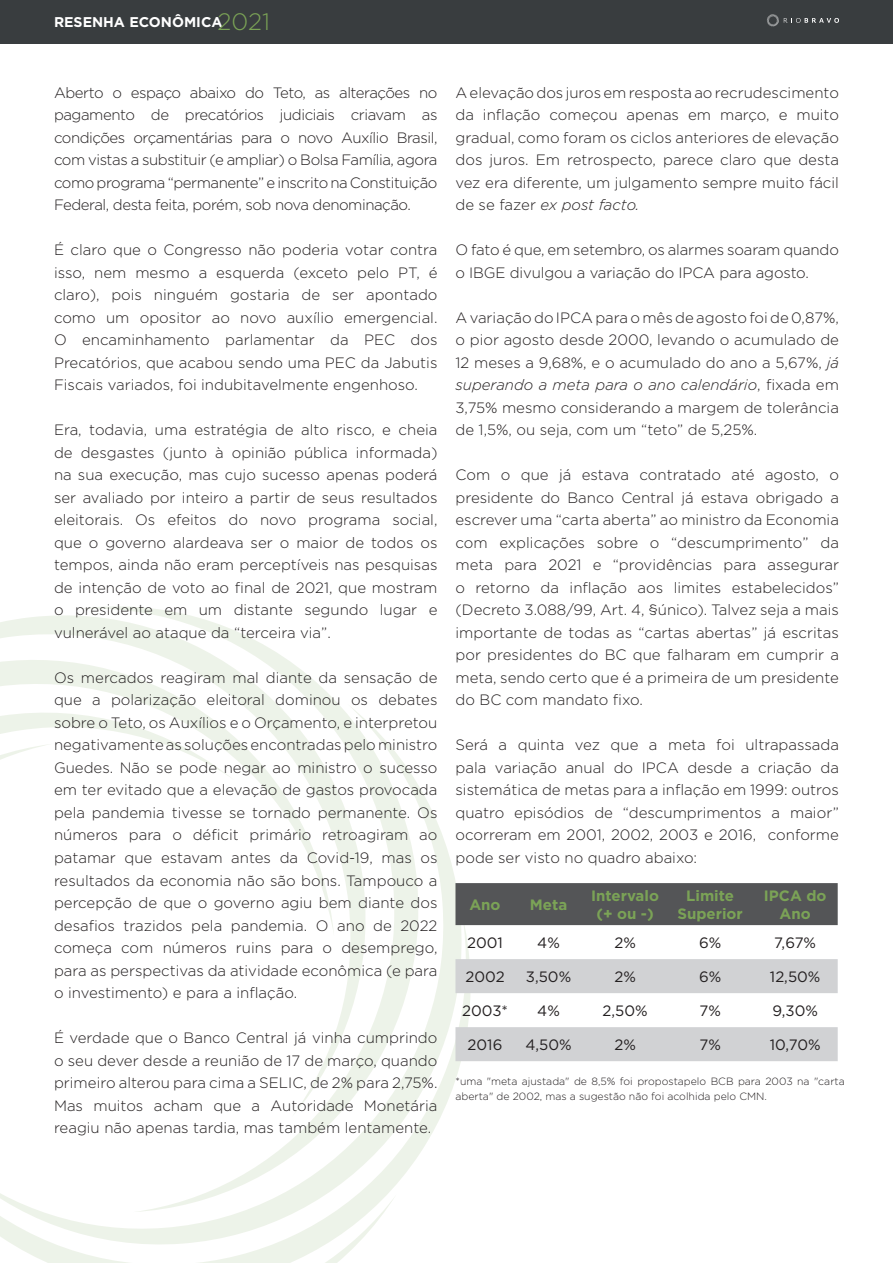
<style>
.page{position:relative;width:893px;height:1263px;background:#fff}
.page>*{position:absolute;margin:0;border:0;box-sizing:border-box;transform-origin:0 0}
.t1{font:300 23.7px "Gotham";color:#7ba356}
.t2{font:300 15px/22.5px "Gotham";color:#231f20;text-align:justify}
.t3{font:15px "Gotham";color:#231f20}
.t4{font:700 15px/18px "Gotham";color:#7ba356;text-align:center}
.t5{font:700 14.1px "Gotham";color:#fff}
.t6{font:300 10.5px/15px "Gotham";color:#231f20}
.s1{font-style:italic}
</style>
<div class="page">
<svg style="left:23px;top:1250px;width:211px;height:13px"></svg>
<svg style="left:0;top:615px;width:77px;height:72px;fill:#edf3e9"></svg>
<svg style="left:77px;top:606px;width:261px;height:98px"></svg>
<svg style="left:0;top:704px;width:472px;height:546px"></svg>
<div style="left:455px;top:883px;width:383px;height:42px;background:#545557"></div>
<svg style="left:455px;top:959px;width:383px;height:102px"></svg>
<div style="left:0;top:0;width:893px;height:43px;background:#393d3f"></div>
<svg style="left:767px;top:14px;width:72px;height:13px"></svg>
<p class="t1" style="left:217px;top:7px;width:54px">2021</p>
<p class="t5" style="left:54px;top:12px;width:170px">RESENHA ECONÔMICA</p>
<p class="t2" style="left:54px;top:81px;width:385px">Aberto o espaço abaixo do Teto, as alterações no pagamento de precatórios judiciais criavam as condições orçamentárias para o novo Auxílio Brasil, com vistas a substituir (e ampliar) o Bolsa Família, agora como programa “permanente” e inscrito na Constituição Federal, desta feita, porém, sob nova denominação.</p>
<p class="t2" style="left:54px;top:238px;width:385px">É claro que o Congresso não poderia votar contra isso, nem mesmo a esquerda (exceto pelo PT, é claro), pois ninguém gostaria de ser apontado como um opositor ao novo auxílio emergencial.<br>O encaminhamento parlamentar da PEC dos Precatórios, que acabou sendo uma PEC da Jabutis Fiscais variados, foi indubitavelmente engenhoso.</p>
<p class="t2" style="left:54px;top:418px;width:385px">Era, todavia, uma estratégia de alto risco, e cheia de desgastes (junto à opinião pública informada) na sua execução, mas cujo sucesso apenas poderá ser avaliado por inteiro a partir de seus resultados eleitorais. Os efeitos do novo programa social, que o governo alardeava ser o maior de todos os tempos, ainda não eram perceptíveis nas pesquisas de intenção de voto ao final de 2021, que mostram o presidente em um distante segundo lugar e vulnerável ao ataque da “terceira via”.</p>
<p class="t2" style="left:54px;top:666px;width:385px">Os mercados reagiram mal diante da sensação de que a polarização eleitoral dominou os debates sobre o Teto, os Auxílios e o Orçamento, e interpretou negativamente as soluções encontradas pelo ministro Guedes. Não se pode negar ao ministro o sucesso em ter evitado que a elevação de gastos provocada pela pandemia tivesse se tornado permanente. Os números para o déficit primário retroagiram ao patamar que estavam antes da Covid-19, mas os resultados da economia não são bons. Tampouco a percepção de que o governo agiu bem diante dos desafios trazidos pela pandemia. O ano de 2022 começa com números ruins para o desemprego, para as perspectivas da atividade econômica (e para o investimento) e para a inflação.</p>
<p class="t2" style="left:54px;top:1026px;width:385px">É verdade que o Banco Central já vinha cumprindo o seu dever desde a reunião de 17 de março, quando primeiro alterou para cima a SELIC, de 2% para 2,75%.<br>Mas muitos acham que a Autoridade Monetária reagiu não apenas tardia, mas também lentamente.</p>
<p class="t2" style="left:455px;top:81px;width:385px">A elevação dos juros em resposta ao recrudescimento da inflação começou apenas em março, e muito gradual, como foram os ciclos anteriores de elevação dos juros. Em retrospecto, parece claro que desta vez era diferente, um julgamento sempre muito fácil de se fazer <span class="s1">ex post facto.</span></p>
<p class="t2" style="left:455px;top:238px;width:385px">O fato é que, em setembro, os alarmes soaram quando o IBGE divulgou a variação do IPCA para agosto.</p>
<p class="t2" style="left:455px;top:306px;width:385px">A variação do IPCA para o mês de agosto foi de 0,87%, o pior agosto desde 2000, levando o acumulado de 12 meses a 9,68%, e o acumulado do ano a 5,67%, <span class="s1">já superando a meta para o ano calendário</span>, fixada em 3,75% mesmo considerando a margem de tolerância de 1,5%, ou seja, com um “teto” de 5,25%.</p>
<p class="t2" style="left:455px;top:463px;width:385px">Com o que já estava contratado até agosto, o presidente do Banco Central já estava obrigado a escrever uma “carta aberta” ao ministro da Economia com explicações sobre o “descumprimento” da meta para 2021 e “providências para assegurar o retorno da inflação aos limites estabelecidos” (Decreto 3.088/99, Art. 4, §único). Talvez seja a mais importante de todas as “cartas abertas” já escritas por presidentes do BC que falharam em cumprir a meta, sendo certo que é a primeira de um presidente do BC com mandato fixo.</p>
<p class="t2" style="left:455px;top:733px;width:385px">Será a quinta vez que a meta foi ultrapassada pala variação anual do IPCA desde a criação da sistemática de metas para a inflação em 1999: outros quatro episódios de “descumprimentos a maior” ocorreram em 2001, 2002, 2003 e 2016, conforme pode ser visto no quadro abaixo:</p>
<p class="t4" style="left:469px;top:896px;width:33px">Ano</p>
<p class="t4" style="left:530px;top:896px;width:39px">Meta</p>
<p class="t4" style="left:591px;top:887px;width:69px">Intervalo (+ ou -)</p>
<p class="t4" style="left:677px;top:887px;width:67px">Limite<br>Superior</p>
<p class="t4" style="left:764px;top:887px;width:64px">IPCA do<br>Ano</p>
<p class="t3" style="left:467px;top:933px;width:37px">2001</p>
<p class="t3" style="left:537px;top:933px;width:24px">4%</p>
<p class="t3" style="left:614px;top:933px;width:23px">2%</p>
<p class="t3" style="left:699px;top:933px;width:24px">6%</p>
<p class="t3" style="left:774px;top:933px;width:43px">7,67%</p>
<p class="t3" style="left:465px;top:967px;width:41px">2002</p>
<p class="t3" style="left:526px;top:967px;width:47px">3,50%</p>
<p class="t3" style="left:614px;top:967px;width:23px">2%</p>
<p class="t3" style="left:699px;top:967px;width:24px">6%</p>
<p class="t3" style="left:770px;top:967px;width:52px">12,50%</p>
<p class="t3" style="left:462px;top:1001px;width:47px">2003*</p>
<p class="t3" style="left:537px;top:1001px;width:24px">4%</p>
<p class="t3" style="left:603px;top:1001px;width:47px">2,50%</p>
<p class="t3" style="left:699px;top:1001px;width:23px">7%</p>
<p class="t3" style="left:772px;top:1001px;width:47px">9,30%</p>
<p class="t3" style="left:468px;top:1035px;width:36px">2016</p>
<p class="t3" style="left:525px;top:1035px;width:48px">4,50%</p>
<p class="t3" style="left:614px;top:1035px;width:23px">2%</p>
<p class="t3" style="left:699px;top:1035px;width:23px">7%</p>
<p class="t3" style="left:770px;top:1035px;width:53px">10,70%</p>
<p class="t6" style="left:455px;top:1074px;width:391px">*uma "meta ajustada" de 8,5% foi propostapelo BCB para 2003 na "carta aberta" de 2002, mas a sugestão não foi acolhida pelo CMN.</p>
</div>
